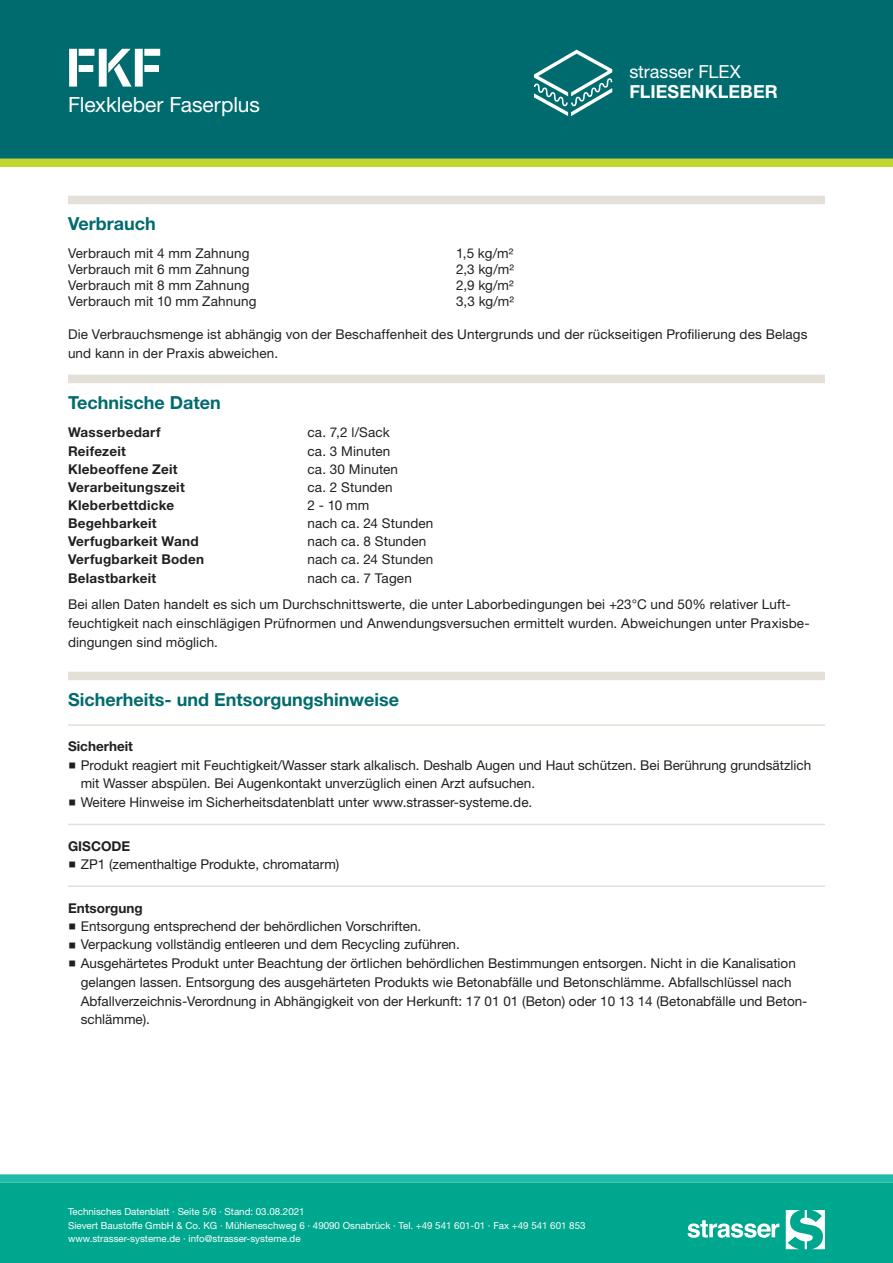
<style>
.page{position:relative;width:893px;height:1263px;background:#fff}
.page>*{position:absolute;margin:0;border:0;box-sizing:border-box;transform-origin:0 0}
.CB_AF_STR_Produkt_ku{font:700 54px "Standard CT Stencil";color:#fff}
.CB_AF_STR_Produkt_la{font:21px "Helvetica Neue LT Std";color:#fff}
.CB_AF_STR_Ueberschri{font:700 18px "Helvetica Neue LT Std";color:#006b6e}
.CB_AF_STR_Produktgru{font:700 18px "Helvetica Neue LT Std";letter-spacing:.005em;color:#fff}
.CB_AF_STR_Produktgru-2{font:18px "Helvetica Neue LT Std";color:#fff}
.CB_AF_STR_Fliesstext{font:13.5px/18.8px "Helvetica Neue LT Std";color:#231f20}
.CB_AF_STR_Fliesstext-2{font:700 13.5px "Helvetica Neue LT Std";letter-spacing:.02em;color:#231f20}
.CB_AF_STR_Unterueber{font:700 13.5px "Helvetica Neue LT Std";color:#231f20}
.t1{font:9.75px/13.5px "Helvetica Neue LT Std";color:#fff}
</style>
<div class="page">
<div style="left:0;top:1183px;width:893px;height:80px;background:#00a78f"></div>
<div style="left:0;top:0;width:893px;height:159px;background:#006b6e"></div>
<svg style="left:688px;top:1220px;width:91px;height:18px"></svg>
<svg style="left:786px;top:1210px;width:39px;height:39px"></svg>
<div style="left:0;top:1174px;width:893px;height:9px;background:#22bbab"></div>
<div style="left:0;top:159px;width:893px;height:8px;background:#c1d72f"></div>
<svg style="left:534px;top:50px;width:78px;height:66px"></svg>
<div style="left:68px;top:196px;width:757px;height:8px;background:#e5e0d7"></div>
<div style="left:68px;top:375px;width:757px;height:8px;background:#e5e0d7"></div>
<div style="left:68px;top:672px;width:757px;height:8px;background:#e5e0d7"></div>
<hr style="left:68px;top:724px;width:757px;height:2px;background:#e5e0d7">
<hr style="left:68px;top:824px;width:757px;height:1px;background:#e5e0d7">
<hr style="left:68px;top:885px;width:757px;height:2px;background:#e5e0d7">
<p class="CB_AF_STR_Produkt_ku" style="left:66px;top:34px;width:98px">FKF</p>
<p class="CB_AF_STR_Produkt_la" style="left:68px;top:92px;width:193px">Flexkleber Faserplus</p>
<p class="CB_AF_STR_Produktgru-2" style="left:629px;top:61px;width:113px">strasser FLEX</p>
<p class="CB_AF_STR_Produktgru" style="left:629px;top:81px;width:150px">FLIESENKLEBER</p>
<p class="CB_AF_STR_Ueberschri" style="left:68px;top:212px;width:89px">Verbrauch</p>
<p class="CB_AF_STR_Fliesstext" style="left:68px;top:244px;width:183px">Verbrauch mit 4 mm Zahnung</p>
<p class="CB_AF_STR_Fliesstext" style="left:456px;top:244px;width:59px">1,5 kg/m²</p>
<p class="CB_AF_STR_Fliesstext" style="left:68px;top:260px;width:183px">Verbrauch mit 6 mm Zahnung</p>
<p class="CB_AF_STR_Fliesstext" style="left:456px;top:260px;width:59px">2,3 kg/m²</p>
<p class="CB_AF_STR_Fliesstext" style="left:68px;top:276px;width:183px">Verbrauch mit 8 mm Zahnung</p>
<p class="CB_AF_STR_Fliesstext" style="left:456px;top:276px;width:59px">2,9 kg/m²</p>
<p class="CB_AF_STR_Fliesstext" style="left:68px;top:292px;width:190px">Verbrauch mit 10 mm Zahnung</p>
<p class="CB_AF_STR_Fliesstext" style="left:456px;top:292px;width:60px">3,3 kg/m²</p>
<p class="CB_AF_STR_Fliesstext" style="left:68px;top:325px;width:741px">Die Verbrauchsmenge ist abhängig von der Beschaffenheit des Untergrunds und der rückseitigen Profilierung des Belags und kann in der Praxis abweichen.</p>
<p class="CB_AF_STR_Ueberschri" style="left:68px;top:391px;width:154px">Technische Daten</p>
<p class="CB_AF_STR_Fliesstext-2" style="left:68px;top:424px;width:94px">Wasserbedarf</p>
<p class="CB_AF_STR_Fliesstext" style="left:308px;top:423px;width:84px">ca. 7,2 l/Sack</p>
<p class="CB_AF_STR_Fliesstext-2" style="left:68px;top:442px;width:59px">Reifezeit</p>
<p class="CB_AF_STR_Fliesstext" style="left:308px;top:441px;width:84px">ca. 3 Minuten</p>
<p class="CB_AF_STR_Fliesstext-2" style="left:68px;top:460px;width:111px">Klebeoffene Zeit</p>
<p class="CB_AF_STR_Fliesstext" style="left:308px;top:459px;width:92px">ca. 30 Minuten</p>
<p class="CB_AF_STR_Fliesstext-2" style="left:68px;top:479px;width:118px">Verarbeitungszeit</p>
<p class="CB_AF_STR_Fliesstext" style="left:308px;top:477px;width:87px">ca. 2 Stunden</p>
<p class="CB_AF_STR_Fliesstext-2" style="left:68px;top:497px;width:108px">Kleberbettdicke</p>
<p class="CB_AF_STR_Fliesstext" style="left:308px;top:496px;width:63px">2 - 10 mm</p>
<p class="CB_AF_STR_Fliesstext-2" style="left:68px;top:515px;width:90px">Begehbarkeit</p>
<p class="CB_AF_STR_Fliesstext" style="left:308px;top:514px;width:127px">nach ca. 24 Stunden</p>
<p class="CB_AF_STR_Fliesstext-2" style="left:68px;top:533px;width:132px">Verfugbarkeit Wand</p>
<p class="CB_AF_STR_Fliesstext" style="left:308px;top:532px;width:120px">nach ca. 8 Stunden</p>
<p class="CB_AF_STR_Fliesstext-2" style="left:68px;top:551px;width:138px">Verfugbarkeit Boden</p>
<p class="CB_AF_STR_Fliesstext" style="left:308px;top:550px;width:127px">nach ca. 24 Stunden</p>
<p class="CB_AF_STR_Fliesstext-2" style="left:68px;top:569px;width:90px">Belastbarkeit</p>
<p class="CB_AF_STR_Fliesstext" style="left:308px;top:568px;width:106px">nach ca. 7 Tagen</p>
<p class="CB_AF_STR_Fliesstext" style="left:68px;top:595px;width:743px">Bei allen Daten handelt es sich um Durchschnittswerte, die unter Laborbedingungen bei +23°C und 50% relativer Luft&shy;feuchtigkeit nach einschlägigen Prüfnormen und Anwendungsversuchen ermittelt wurden. Abweichungen unter Praxisbe&shy;dingungen sind möglich.</p>
<p class="CB_AF_STR_Ueberschri" style="left:68px;top:688px;width:332px">Sicherheits- und Entsorgungshinweise</p>
<p class="CB_AF_STR_Unterueber" style="left:68px;top:738px;width:66px">Sicherheit</p>
<p class="CB_AF_STR_Fliesstext" style="left:81px;top:755px;width:732px">Produkt reagiert mit Feuchtigkeit/Wasser stark alkalisch. Deshalb Augen und Haut schützen. Bei Berührung grundsätzlich mit Wasser abspülen. Bei Augenkontakt unverzüglich einen Arzt aufsuchen.</p>
<p class="CB_AF_STR_Fliesstext" style="left:81px;top:793px;width:453px">Weitere Hinweise im Sicherheitsdatenblatt unter www.strasser-systeme.de.</p>
<p class="CB_AF_STR_Unterueber" style="left:68px;top:837px;width:64px">GISCODE</p>
<p class="CB_AF_STR_Fliesstext" style="left:81px;top:854px;width:260px">ZP1 (zementhaltige Produkte, chromatarm)</p>
<p class="CB_AF_STR_Unterueber" style="left:68px;top:899px;width:76px">Entsorgung</p>
<p class="CB_AF_STR_Fliesstext" style="left:81px;top:916px;width:342px">Entsorgung entsprechend der behördlichen Vorschriften.</p>
<p class="CB_AF_STR_Fliesstext" style="left:81px;top:935px;width:381px">Verpackung vollständig entleeren und dem Recycling zuführen.</p>
<p class="CB_AF_STR_Fliesstext" style="left:81px;top:954px;width:728px">Ausgehärtetes Produkt unter Beachtung der örtlichen behördlichen Bestimmungen entsorgen. Nicht in die Kanalisation gelangen lassen. Entsorgung des ausgehärteten Produkts wie Betonabfälle und Betonschlämme. Abfallschlüssel nach Abfallverzeichnis-Verordnung in Abhängigkeit von der Herkunft: 17 01 01 (Beton) oder 10 13 14 (Betonabfälle und Beton&shy;schlämme).</p>
<p class="t1" style="left:68px;top:1205px;width:519px">Technisches Datenblatt · Seite 5/6 · Stand: 03.08.2021<br>Sievert Baustoffe GmbH &amp; Co. KG · Mühleneschweg 6 · 49090 Osnabrück · Tel. +49 541 601-01 · Fax +49 541 601 853 www.strasser-systeme.de · info@strasser-systeme.de</p>
</div>
